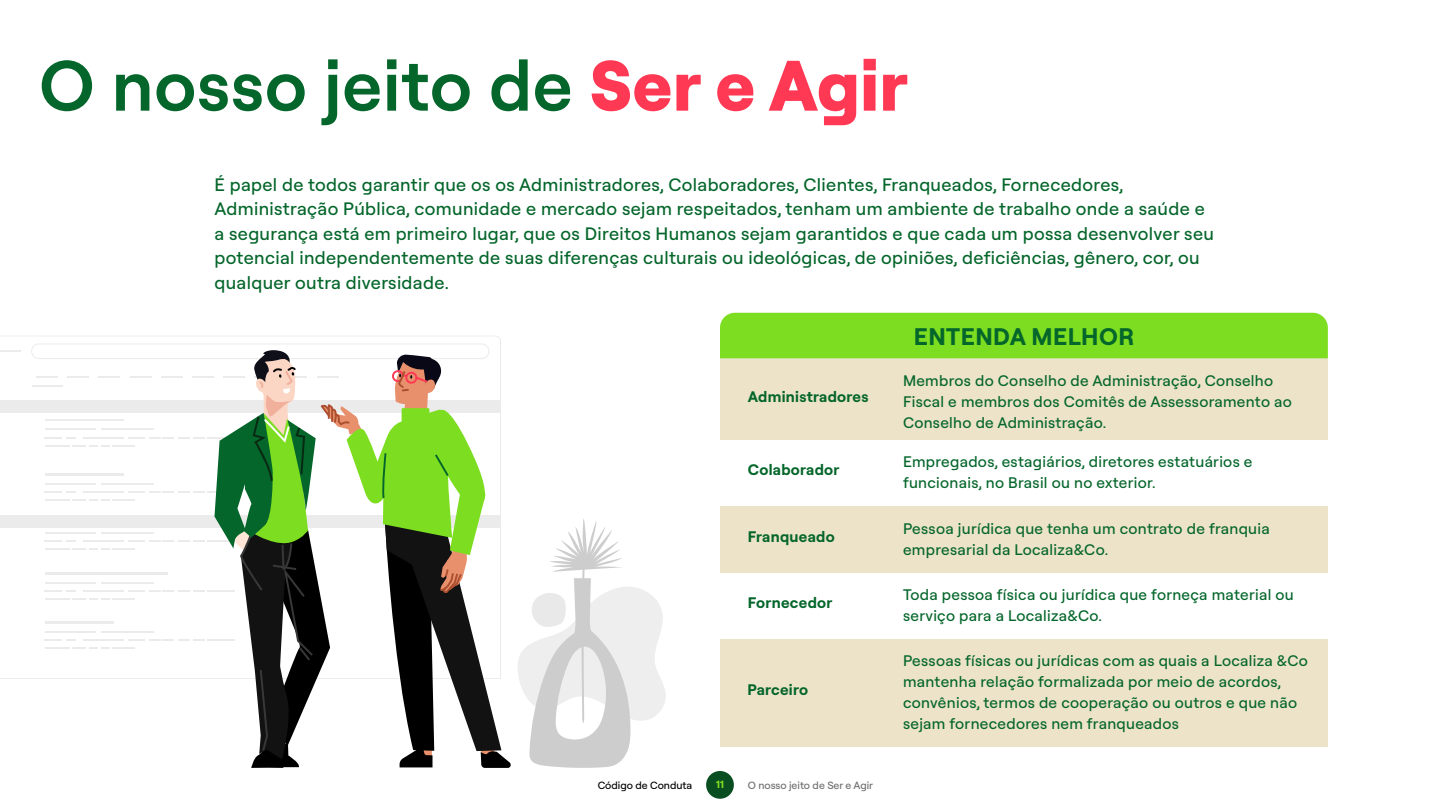
<style>
.page{position:relative;width:1440px;height:810px;background:#fff}
.page>*{position:absolute;margin:0;border:0;box-sizing:border-box;transform-origin:0 0}
.t1{font:600 71.25px "Roobert";letter-spacing:.01em;color:#05662b}
.t2{font:700 24px "Roobert";letter-spacing:.02em;color:#05662b}
.t3{font:500 18px/24.6px "Roobert";letter-spacing:.02em;color:#05662b}
.t4{font:500 15.3px/20.9px "Roobert";letter-spacing:.02em;color:#05662b}
.t5{font:700 15.3px "Roobert";letter-spacing:.02em;color:#05662b}
.t6{font:500 10.5px "Roobert";color:#6e6e6e}
.t7{font:500 10.5px "Roobert";color:#000}
.t8{font:700 10.5px "Roobert";color:#7dde21}
.s1{font-weight:800;color:#ff3854}
</style>
<div class="page">
<div style="left:706px;top:771px;width:28px;height:28px;background:#0a4d21;border-radius:50%"></div>
<svg style="left:0;top:351px;width:20px;height:1px"></svg>
<div style="left:0;top:515px;width:500px;height:12px;background:#ebebeb"></div>
<div style="left:0;top:400px;width:500px;height:13px;background:#ebebeb"></div>
<div style="left:720px;top:358px;width:608px;height:82px;background:#ede3c9"></div>
<div style="left:720px;top:506px;width:608px;height:66px;background:#ede3c9"></div>
<div style="left:720px;top:639px;width:608px;height:108px;background:#ede3c9"></div>
<div style="left:720px;top:313px;width:608px;height:45px;background:#7dde21"></div>
<svg style="left:31px;top:343px;width:635px;height:425px"></svg>
<h1 class="t1" style="left:39px;top:34px;width:871px">O nosso jeito de <span class="s1">Ser e Agir</span></h1>
<p class="t3" style="left:214px;top:171px;width:1001px">É papel de todos garantir que os os Administradores, Colaboradores, Clientes, Franqueados, Fornecedores, Administração Pública, comunidade e mercado sejam respeitados, tenham um ambiente de trabalho onde a saúde e a segurança está em primeiro lugar, que os Direitos Humanos sejam garantidos e que cada um possa desenvolver seu potencial independentemente de suas diferenças culturais ou ideológicas, de opiniões, deficiências, gênero, cor, ou qualquer outra diversidade.</p>
<p class="t5" style="left:748px;top:386px;width:122px">Administradores</p>
<p class="t5" style="left:748px;top:459px;width:93px">Colaborador</p>
<p class="t5" style="left:748px;top:525px;width:88px">Franqueado</p>
<p class="t5" style="left:748px;top:591px;width:86px">Fornecedor</p>
<p class="t5" style="left:747px;top:678px;width:62px">Parceiro</p>
<p class="t7" style="left:598px;top:778px;width:96px">Código de Conduta</p>
<p class="t8" style="left:716px;top:777px;width:9px">11</p>
<p class="t6" style="left:748px;top:778px;width:127px">O nosso jeito de Ser e Agir</p>
<h2 class="t2" style="left:914px;top:319px;width:222px">ENTENDA MELHOR</h2>
<p class="t4" style="left:903px;top:369px;width:390px">Membros do Conselho de Administração, Conselho<br>Fiscal e membros dos Comitês de Assessoramento ao<br>Conselho de Administração.</p>
<p class="t4" style="left:903px;top:451px;width:351px">Empregados, estagiários, diretores estatuários e funcionais, no Brasil ou no exterior.</p>
<p class="t4" style="left:903px;top:517px;width:368px">Pessoa jurídica que tenha um contrato de franquia empresarial da Localiza&amp;Co.</p>
<p class="t4" style="left:903px;top:583px;width:392px">Toda pessoa física ou jurídica que forneça material ou serviço para a Localiza&amp;Co.</p>
<p class="t4" style="left:903px;top:649px;width:406px">Pessoas físicas ou jurídicas com as quais a Localiza &amp;Co mantenha relação formalizada por meio de acordos, convênios, termos de cooperação ou outros e que não sejam fornecedores nem franqueados</p>
</div>
